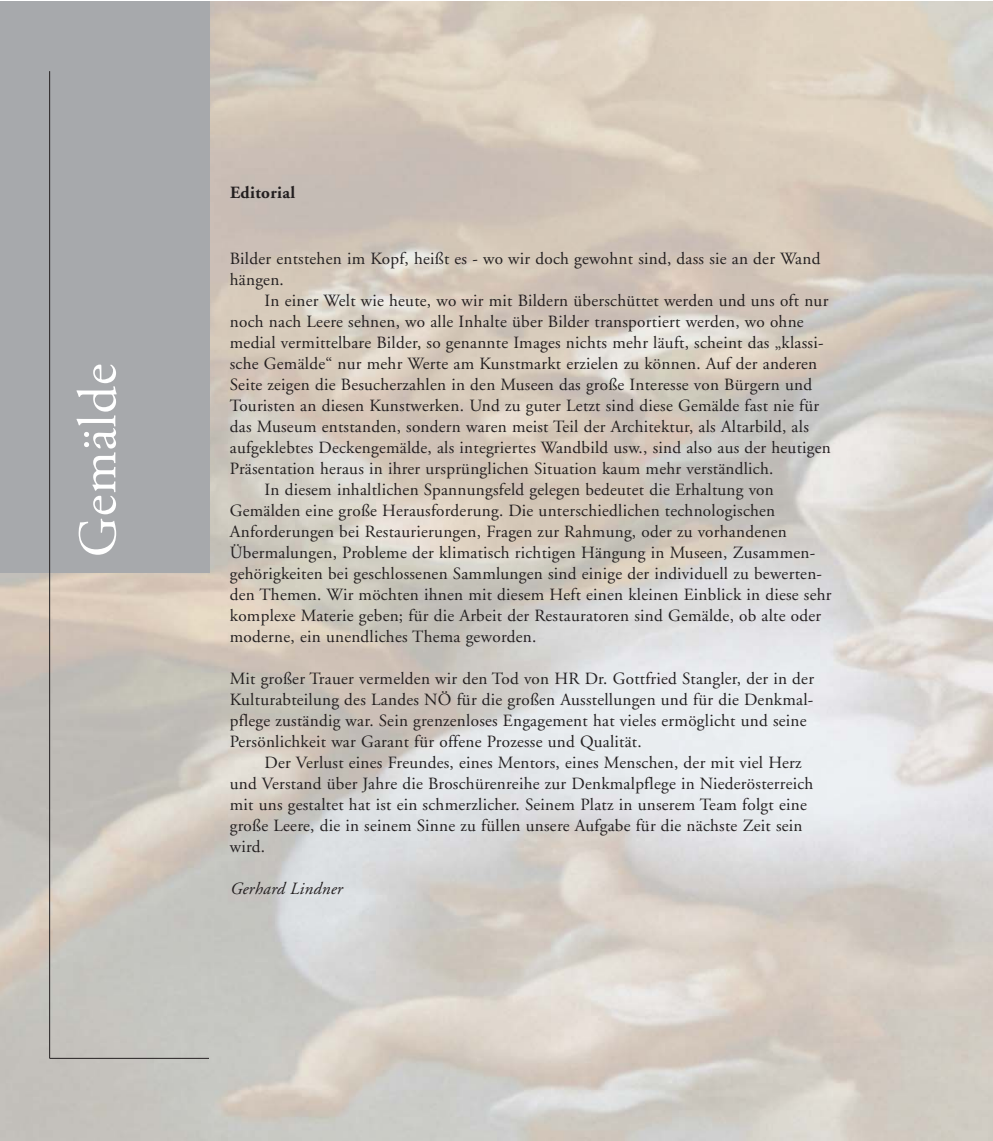
<style>
.page{position:relative;width:993px;height:1141px;background:#fff}
.page>*{position:absolute;margin:0;border:0;box-sizing:border-box;transform-origin:0 0}
.t1{font:54.25px "Adobe Garamond";letter-spacing:.015em;color:#fff}
.t2{font:17.15px/21px "Adobe Garamond";letter-spacing:.015em;color:#231f20}
.t3{font:italic 17.15px "Adobe Garamond";letter-spacing:.015em;color:#231f20}
.t4{font:700 17.15px "Adobe Garamond";letter-spacing:.02em;color:#231f20}
</style>
<div class="page">
<div style="left:0;top:2px;width:209px;height:571px;background:#a7a9ac"></div>
<hr style="left:49px;top:71px;width:1px;height:987px;background:#231f20">
<hr style="left:50px;top:1058px;width:159px;height:1px;background:#231f20">
<h1 class="t1" style="left:76px;top:557px;width:195px;rotate:-90deg">Gemälde</h1>
<p class="t4" style="left:230px;top:185px;width:67px">Editorial</p>
<p class="t2" style="left:230px;top:249px;width:592px">Bilder entstehen im Kopf, heißt es - wo wir doch gewohnt sind, dass sie an der Wand hängen.</p>
<p class="t2" style="left:264px;top:291px;width:565px">In einer Welt wie heute, wo wir mit Bildern überschüttet werden und uns oft nur</p>
<p class="t2" style="left:230px;top:312px;width:575px">noch nach Leere sehnen, wo alle Inhalte über Bilder transportiert werden, wo ohne</p>
<p class="t2" style="left:230px;top:333px;width:595px">medial vermittelbare Bilder, so genannte Images nichts mehr läuft, scheint das „klassi-</p>
<p class="t2" style="left:230px;top:354px;width:588px">sche Gemälde“ nur mehr Werte am Kunstmarkt erzielen zu können. Auf der anderen</p>
<p class="t2" style="left:230px;top:375px;width:583px">Seite zeigen die Besucherzahlen in den Museen das große Interesse von Bürgern und</p>
<p class="t2" style="left:230px;top:396px;width:590px">Touristen an diesen Kunstwerken. Und zu guter Letzt sind diese Gemälde fast nie für</p>
<p class="t2" style="left:230px;top:417px;width:580px">das Museum entstanden, sondern waren meist Teil der Architektur, als Altarbild, als</p>
<p class="t2" style="left:230px;top:438px;width:602px">aufgeklebtes Deckengemälde, als integriertes Wandbild usw., sind also aus der heutigen</p>
<p class="t2" style="left:230px;top:459px;width:545px">Präsentation heraus in ihrer ursprünglichen Situation kaum mehr verständlich.</p>
<p class="t2" style="left:264px;top:480px;width:510px">In diesem inhaltlichen Spannungsfeld gelegen bedeutet die Erhaltung von</p>
<p class="t2" style="left:230px;top:501px;width:547px">Gemälden eine große Herausforderung. Die unterschiedlichen technologischen</p>
<p class="t2" style="left:230px;top:522px;width:558px">Anforderungen bei Restaurierungen, Fragen zur Rahmung, oder zu vorhandenen</p>
<p class="t2" style="left:230px;top:543px;width:586px">Übermalungen, Probleme der klimatisch richtigen Hängung in Museen, Zusammen-</p>
<p class="t2" style="left:230px;top:564px;width:593px">gehörigkeiten bei geschlossenen Sammlungen sind einige der individuell zu bewerten-</p>
<p class="t2" style="left:230px;top:585px;width:603px">den Themen. Wir möchten ihnen mit diesem Heft einen kleinen Einblick in diese sehr</p>
<p class="t2" style="left:230px;top:606px;width:592px">komplexe Materie geben; für die Arbeit der Restauratoren sind Gemälde, ob alte oder</p>
<p class="t2" style="left:230px;top:627px;width:308px">moderne, ein unendliches Thema geworden.</p>
<p class="t2" style="left:230px;top:669px;width:585px">Mit großer Trauer vermelden wir den Tod von HR Dr. Gottfried Stangler, der in der Kulturabteilung des Landes NÖ für die großen Ausstellungen und für die Denkmal&shy;pflege zuständig war. Sein grenzenloses Engagement hat vieles ermöglicht und seine Persönlichkeit war Garant für offene Prozesse und Qualität.</p>
<p class="t2" style="left:230px;top:753px;width:584px;text-indent:35px">Der Verlust eines Freundes, eines Mentors, eines Menschen, der mit viel Herz und Verstand über Jahre die Broschürenreihe zur Denkmalpflege in Niederösterreich mit uns gestaltet hat ist ein schmerzlicher. Seinem Platz in unserem Team folgt eine große Leere, die in seinem Sinne zu füllen unsere Aufgabe für die nächste Zeit sein wird.</p>
<p class="t3" style="left:230px;top:881px;width:114px">Gerhard Lindner</p>
</div>
